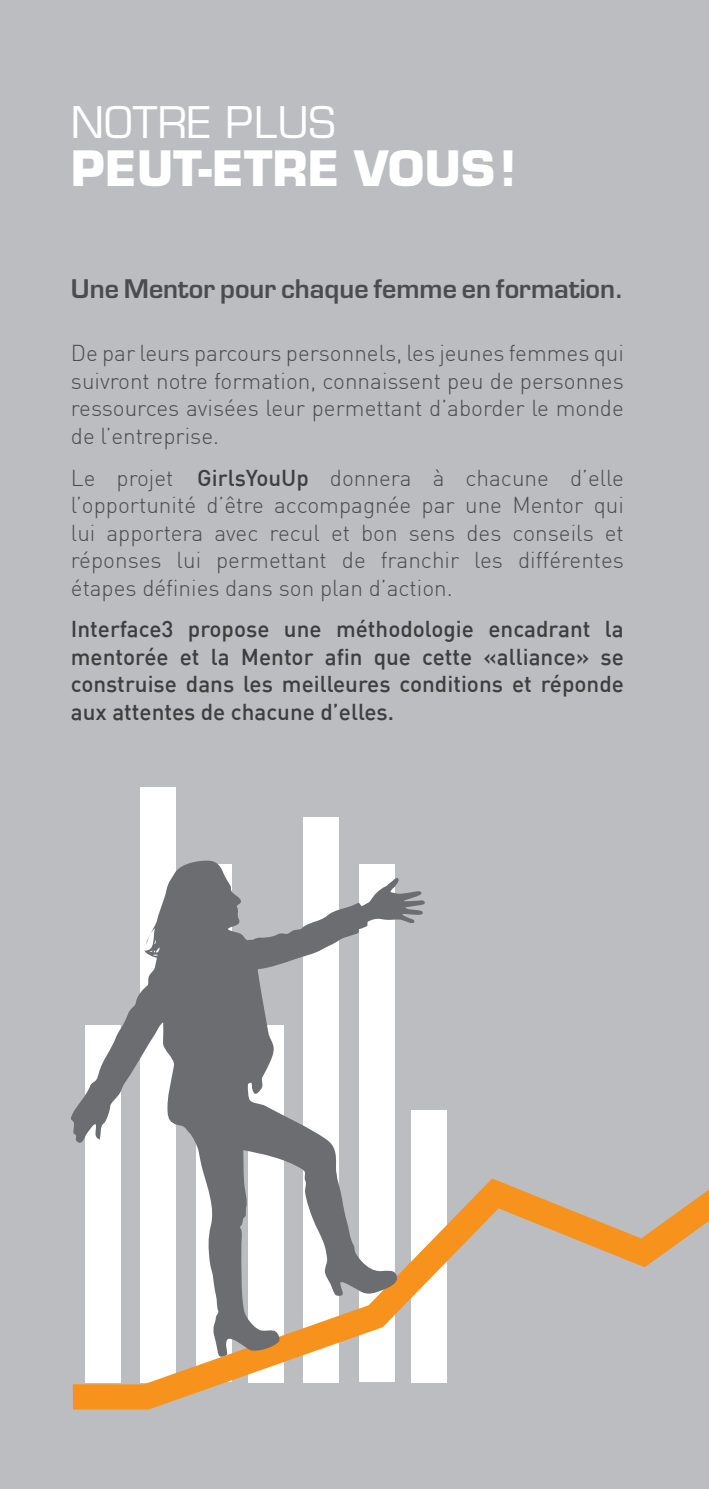
<style>
.page{position:relative;width:709px;height:1489px;background:#fff}
.page>*{position:absolute;margin:0;border:0;box-sizing:border-box;transform-origin:0 0}
.TITRE_FUSHIA{font:700 47.5px "Eurostile LT Std";color:#fff}
.TITRE_FUSHIA-2{font:42.5px "Eurostile LT Std";color:#fff}
.titre2{font:600 25px "Eurostile LT Std";color:#4b4c4d}
.PARA{font:300 22.5px/27.5px "DIN";color:#4b4c4d;text-align:justify}
.PARA-2{font:500 22.5px/27.5px "DIN";color:#3e3e3f;text-align:justify}
.s1{font-weight:500;color:#3e3e3f}
</style>
<div class="page">
<div style="left:0;top:0;width:709px;height:1488px;background:#bcbdc0"></div>
<div style="left:140px;top:787px;width:36px;height:595px;background:#fff"></div>
<div style="left:303px;top:817px;width:36px;height:565px;background:#fff"></div>
<div style="left:411px;top:1109px;width:35px;height:273px;background:#fff"></div>
<svg style="left:73px;top:1178px;width:636px;height:231px"></svg>
<svg style="left:399px;top:891px;width:26px;height:32px"></svg>
<svg style="left:71px;top:860px;width:328px;height:496px"></svg>
<p class="TITRE_FUSHIA-2" style="left:71px;top:97px;width:266px">NOTRE PLUS</p>
<p class="TITRE_FUSHIA" style="left:71px;top:139px;width:447px">PEUT-ETRE VOUS!</p>
<p class="titre2" style="left:71px;top:273px;width:554px">Une Mentor pour chaque femme en formation.</p>
<p class="PARA" style="left:71px;top:339px;width:554px">De par leurs parcours personnels, les jeunes femmes qui suivront notre formation, connaissent peu de personnes ressources avisées leur permettant d’aborder le monde de l’entreprise.</p>
<p class="PARA" style="left:71px;top:463px;width:554px">Le projet <span class="s1">GirlsYouUp</span> donnera à chacune d’elle l’opportunité d’être accompagnée par une Mentor qui lui apportera avec recul et bon sens des conseils et réponses lui permettant de franchir les différentes étapes définies dans son plan d’action.</p>
<p class="PARA-2" style="left:71px;top:614px;width:554px">Interface3 propose une méthodologie encadrant la mentorée et la Mentor afin que cette «alliance» se construise dans les meilleures conditions et réponde aux attentes de chacune d’elles.</p>
</div>
